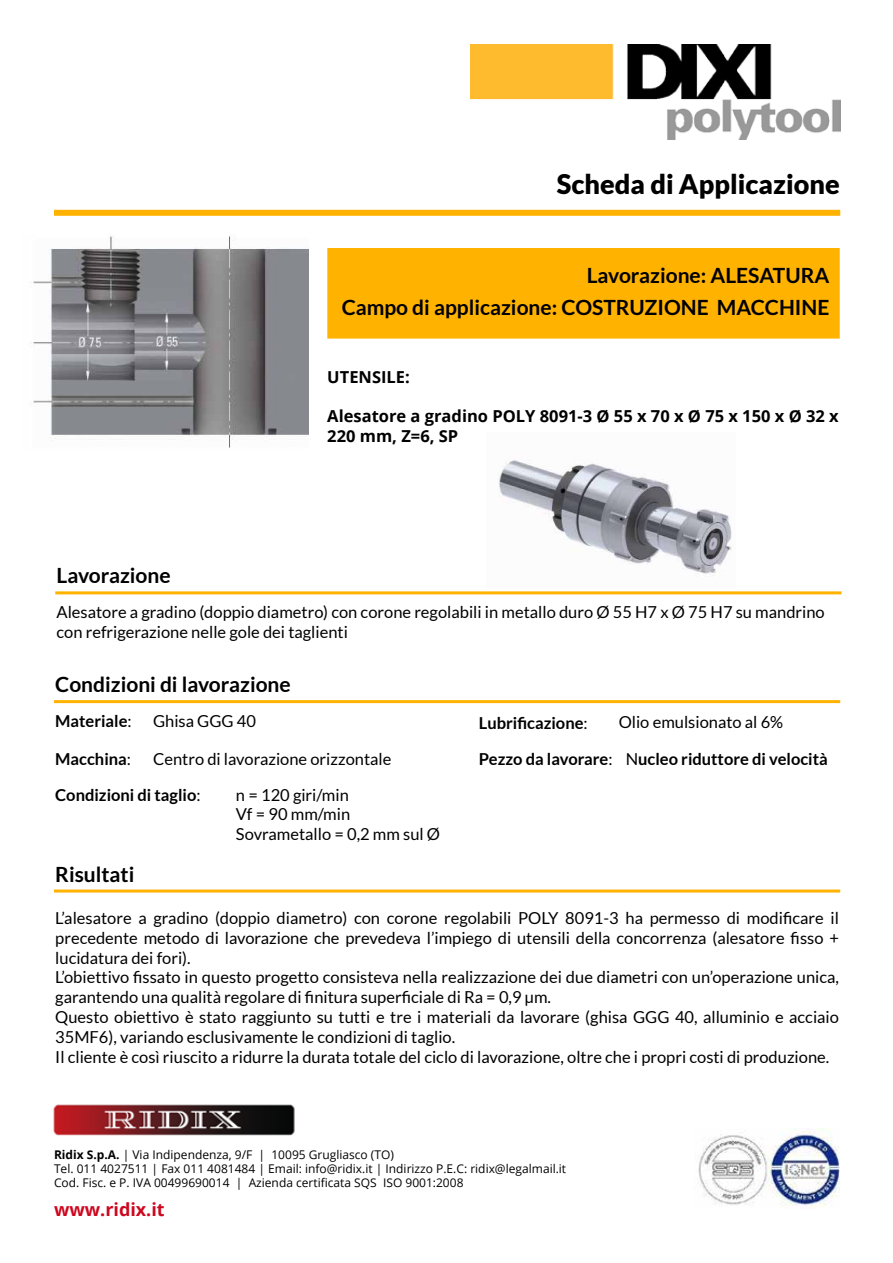
<style>
.page{position:relative;width:893px;height:1263px;background:#fff}
.page>*{position:absolute;margin:0;border:0;box-sizing:border-box;transform-origin:0 0}
.t1{font:900 27px "Lato";color:#000}
.t2{font:700 21px/32.2px "Lato";color:#000;text-align:right}
.t3{font:700 18px "Open Sans";color:#cd071e}
.t4{font:16.5px/19.8px "Lato";color:#000}
.t5{font:700 16.5px "Lato";color:#000}
.t6{font:700 16.5px/19.8px "Open Sans";color:#000}
.t7{font:12px/14.4px "Open Sans";color:#000}
.s1{font-weight:400}
.s2{font-weight:700}
</style>
<div class="page">
<div style="left:327px;top:248px;width:513px;height:91px;background:#ffb300;border:2px solid #ffb300"></div>
<img style="left:470px;top:44px;width:370px;height:96px">
<img style="left:698px;top:1128px;width:141px;height:80px">
<div style="left:54px;top:210px;width:786px;height:6px;background:#ffb300"></div>
<hr style="left:54px;top:700px;width:786px;height:3px;background:#ffb300">
<hr style="left:54px;top:889px;width:786px;height:3px;background:#ffb300">
<img style="left:53px;top:1104px;width:242px;height:32px">
<img style="left:498px;top:460px;width:234px;height:116px">
<img style="left:29px;top:234px;width:279px;height:214px">
<hr style="left:55px;top:591px;width:786px;height:3px;background:#ffb300">
<h1 class="t1" style="left:557px;top:168px;width:284px">Scheda di Applicazione</h1>
<p class="t2" style="left:342px;top:259px;width:489px">Lavorazione: ALESATURA<br>Campo di applicazione: COSTRUZIONE MACCHINE</p>
<p class="t2" style="left:57px;top:559px;width:116px">Lavorazione</p>
<p class="t6" style="left:327px;top:366px;width:84px">UTENSILE:</p>
<p class="t6" style="left:327px;top:406px;width:513px">Alesatore a gradino POLY 8091-3 Ø 55 x 70 x Ø 75 x 150 x Ø 32 x<br>220 mm, Z=6, SP</p>
<p class="t4" style="left:57px;top:602px;width:770px">Alesatore a gradino (doppio diametro) con corone regolabili in metallo duro Ø 55 H7 x Ø 75 H7 su mandrino con refrigerazione nelle gole dei taglienti</p>
<p class="t2" style="left:55px;top:668px;width:237px">Condizioni di lavorazione</p>
<p class="t5" style="left:55px;top:711px;width:78px">Materiale<span class="s1">:</span></p>
<p class="t5" style="left:55px;top:750px;width:77px">Macchina<span class="s1">:</span></p>
<p class="t4" style="left:153px;top:711px;width:104px">Ghisa GGG 40</p>
<p class="t4" style="left:153px;top:749px;width:240px">Centro di lavorazione orizzontale</p>
<p class="t5" style="left:55px;top:786px;width:147px">Condizioni di taglio<span class="s1">:</span></p>
<p class="t2" style="left:55px;top:857px;width:81px">Risultati</p>
<p class="t4" style="left:236px;top:785px;width:206px">n = 120 giri/min<br>Vf = 90 mm/min<br>Sovrametallo = 0,2 mm sul Ø</p>
<p class="t5" style="left:479px;top:713px;width:110px">Lubrificazione<span class="s1">:</span></p>
<p class="t4" style="left:619px;top:712px;width:166px">Olio emulsionato al 6%</p>
<p class="t5" style="left:479px;top:750px;width:135px">Pezzo da lavorare<span class="s1">:</span></p>
<p class="t5" style="left:626px;top:750px;width:204px"><span class="s1">N</span>ucleo riduttore di velocità</p>
<p class="t4" style="left:55px;top:908px;width:785px">L’alesatore a gradino (doppio diametro) con corone regolabili POLY 8091-3 ha permesso di modificare il precedente metodo di lavorazione che prevedeva l’impiego di utensili della concorrenza (alesatore fisso + lucidatura dei fori).<br>L’obiettivo fissato in questo progetto consisteva nella realizzazione dei due diametri con un’operazione unica, garantendo una qualità regolare di finitura superficiale di Ra = 0,9 μm.<br>Questo obiettivo è stato raggiunto su tutti e tre i materiali da lavorare (ghisa GGG 40, alluminio e acciaio 35MF6), variando esclusivamente le condizioni di taglio.<br>Il cliente è così riuscito a ridurre la durata totale del ciclo di lavorazione, oltre che i propri costi di produzione.</p>
<p class="t7" style="left:54px;top:1147px;width:514px"><span class="s2">Ridix S.p.A.</span> | Via Indipendenza, 9/F | 10095 Grugliasco (TO)<br>Tel. 011 4027511 | Fax 011 4081484 | Email: info@ridix.it | Indirizzo P.E.C: ridix@legalmail.it<br>Cod. Fisc. e P. IVA 00499690014 | Azienda certificata SQS ISO 9001:2008</p>
<p class="t3" style="left:54px;top:1197px;width:112px">www.ridix.it</p>
</div>
